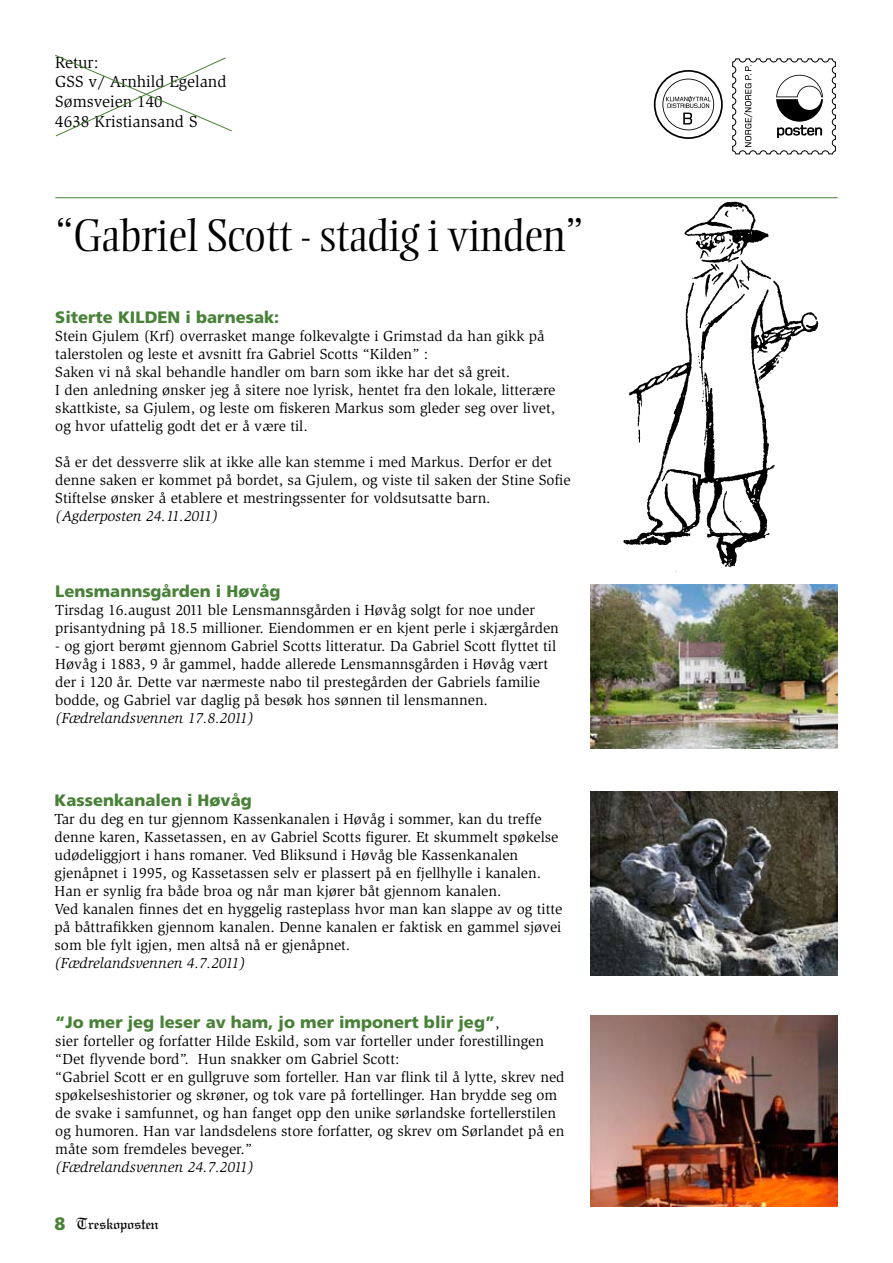
<style>
.page{position:relative;width:893px;height:1263px;background:#fff}
.page>*{position:absolute;margin:0;border:0;box-sizing:border-box;transform-origin:0 0}
.t1{font:300 45px "Ellington";color:#000}
.t2{font:17.25px "Linotext";letter-spacing:-.02em;color:#000;scale:.96 1}
.t3{font:900 16.5px "Frutiger";color:#488137}
.t4{font:16.5px/19.8px "Slimbach";color:#000}
.t5{font:15px/18px "Slimbach";color:#000}
.t6{font:italic 15px "Slimbach";color:#000}
.s1{font-family:"Slimbach";font-weight:400;font-size:15px;color:#000}
.s2{font-family:"Frutiger";font-weight:900;font-size:18px;color:#488137}
</style>
<div class="page">
<img style="left:590px;top:791px;width:247px;height:184px">
<img style="left:591px;top:1015px;width:247px;height:191px">
<img style="left:590px;top:584px;width:247px;height:164px">
<hr style="left:55px;top:197px;width:783px;height:1px;background:#488137">
<svg style="left:654px;top:70px;width:69px;height:69px"></svg>
<svg style="left:732px;top:58px;width:104px;height:97px"></svg>
<img style="left:620px;top:197px;width:201px;height:375px">
<svg style="left:55px;top:54px;width:177px;height:83px"></svg>
<p class="t4" style="left:55px;top:52px;width:173px">Retur:<br>GSS v/ Arnhild Egeland<br>Sømsveien 140<br>4638 Kristiansand S</p>
<h1 class="t1" style="left:55px;top:211px;width:529px">“Gabriel Scott - stadig i vinden”</h1>
<p class="t3" style="left:55px;top:307px;width:226px">Siterte KILDEN i barnesak:</p>
<p class="t5" style="left:55px;top:327px;width:502px">Stein Gjulem (Krf) overrasket mange folkevalgte i Grimstad da han gikk på talerstolen og leste et avsnitt fra Gabriel Scotts “Kilden” :<br>Saken vi nå skal behandle handler om barn som ikke har det så greit.<br>I den anledning ønsker jeg å sitere noe lyrisk, hentet fra den lokale, litterære skattkiste, sa Gjulem, og leste om fiskeren Markus som gleder seg over livet, og hvor ufattelig godt det er å være til.</p>
<p class="t5" style="left:55px;top:453px;width:517px">Så er det dessverre slik at ikke alle kan stemme i med Markus. Derfor er det denne saken er kommet på bordet, sa Gjulem, og viste til saken der Stine Sofie<br>Stiftelse ønsker å etablere et mestringssenter for voldsutsatte barn.</p>
<p class="t6" style="left:55px;top:508px;width:164px">(Agderposten 24.11.2011)</p>
<p class="t3" style="left:55px;top:581px;width:227px">Lensmannsgården i Høvåg</p>
<p class="t5" style="left:55px;top:601px;width:505px">Tirsdag 16.august 2011 ble Lensmannsgården i Høvåg solgt for noe under prisantydning på 18.5 millioner. Eiendommen er en kjent perle i skjærgården</p>
<p class="t5" style="left:55px;top:637px;width:502px">- og gjort berømt gjennom Gabriel Scotts litteratur. Da Gabriel Scott flyttet til Høvåg i 1883, 9 år gammel, hadde allerede Lensmannsgården i Høvåg vært der i 120 år. Dette var nærmeste nabo til prestegården der Gabriels familie bodde, og Gabriel var daglig på besøk hos sønnen til lensmannen.</p>
<p class="t6" style="left:55px;top:710px;width:200px">(Fædrelandsvennen 17.8.2011)</p>
<p class="t3" style="left:55px;top:790px;width:199px">Kassenkanalen i Høvåg</p>
<p class="t5" style="left:55px;top:810px;width:509px">Tar du deg en tur gjennom Kassenkanalen i Høvåg i sommer, kan du treffe denne karen, Kassetassen, en av Gabriel Scotts figurer. Et skummelt spøkelse udødeliggjort i hans romaner. Ved Bliksund i Høvåg ble Kassenkanalen gjenåpnet i 1995, og Kassetassen selv er plassert på en fjellhylle i kanalen.<br>Han er synlig fra både broa og når man kjører båt gjennom kanalen.<br>Ved kanalen finnes det en hyggelig rasteplass hvor man kan slappe av og titte på båttrafikken gjennom kanalen. Denne kanalen er faktisk en gammel sjøvei som ble fylt igjen, men altså nå er gjenåpnet.</p>
<p class="t6" style="left:55px;top:954px;width:192px">(Fædrelandsvennen 4.7.2011)</p>
<p class="t3" style="left:55px;top:1013px;width:446px">“Jo mer jeg leser av ham, jo mer imponert blir jeg”<span class="s1">,</span></p>
<p class="t5" style="left:55px;top:1032px;width:511px">sier forteller og forfatter Hilde Eskild, som var forteller under forestillingen “Det flyvende bord”. Hun snakker om Gabriel Scott:<br>“Gabriel Scott er en gullgruve som forteller. Han var flink til å lytte, skrev ned spøkelseshistorier og skrøner, og tok vare på fortellinger. Han brydde seg om de svake i samfunnet, og han fanget opp den unike sørlandske fortellerstilen og humoren. Han var landsdelens store forfatter, og skrev om Sørlandet på en måte som fremdeles beveger.”</p>
<p class="t6" style="left:55px;top:1159px;width:200px">(Fædrelandsvennen 24.7.2011)</p>
<p class="t2" style="left:54px;top:1213px;width:110px"><span class="s2">8</span> Treskoposten</p>
</div>
